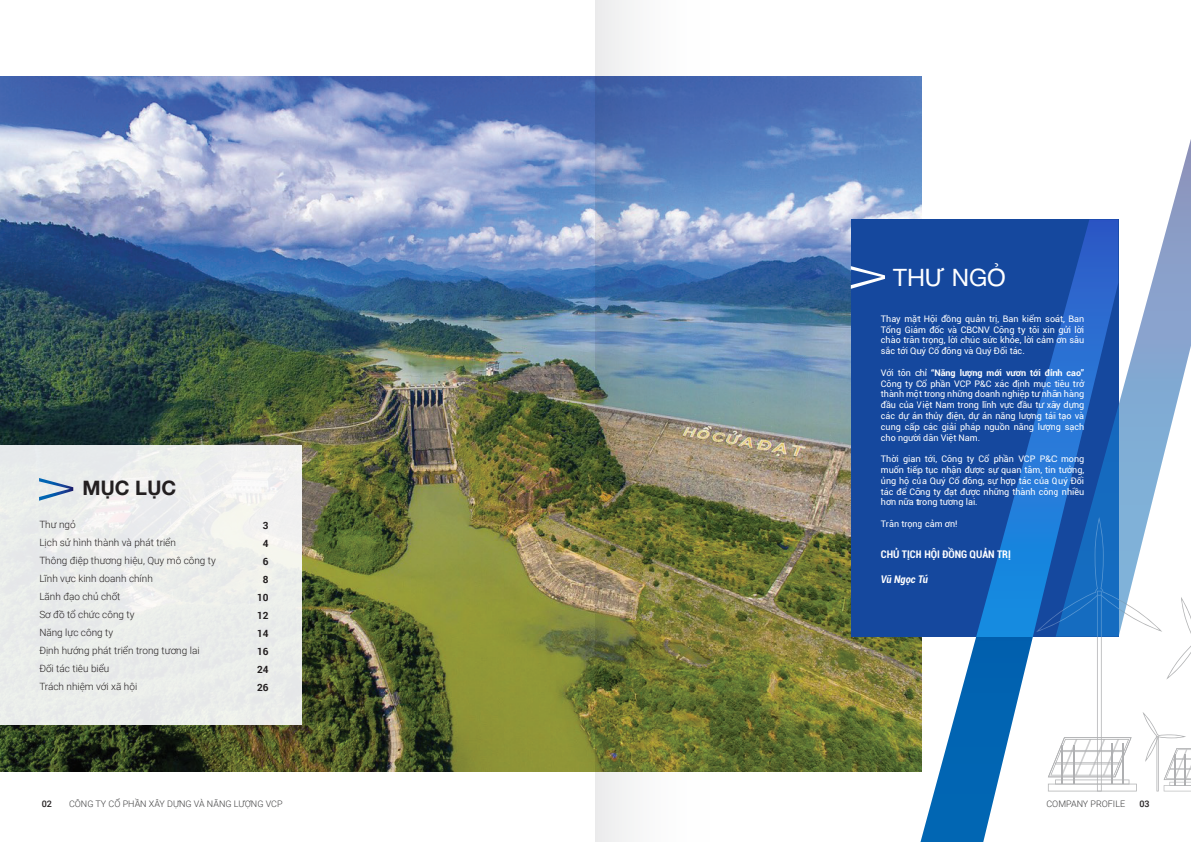
<style>
.page{position:relative;width:1191px;height:842px;background:#fff}
.page>*{position:absolute;margin:0;border:0;box-sizing:border-box;transform-origin:0 0}
.t1{font:24px "Helvetica Neue";color:#fff}
.t2{font:700 20px "Helvetica Neue";color:#231f20}
.t3{font:700 condensed 10.5px "Roboto";color:#fff}
.t4{font:italic 700 condensed 10.5px "Roboto";color:#fff}
.t5{font:300 10px/18px "Roboto";color:#231f20}
.t6{font:700 10px/18px "Roboto";color:#231f20;text-align:center}
.t7{font:9px/10.8px "Roboto";color:#fff;text-align:justify}
.t8{font:300 9px "Roboto";color:#3e3e3f}
.t9{font:500 9px "Roboto";color:#231f20}
.s1{font-weight:700}
</style>
<div class="page">
<img style="left:0;top:77px;width:921px;height:694px">
<img style="left:595px;top:0;width:187px;height:842px">
<div style="left:851px;top:220px;width:267px;height:417px;background:#15489e"></div>
<div style="left:0;top:445px;width:302px;height:279px;background:#ebedeb"></div>
<svg style="left:39px;top:478px;width:34px;height:23px"></svg>
<svg style="left:851px;top:266px;width:34px;height:23px"></svg>
<svg style="left:918px;top:219px;width:200px;height:623px"></svg>
<svg style="left:1055px;top:139px;width:136px;height:378px"></svg>
<svg style="left:1036px;top:517px;width:155px;height:274px"></svg>
<h2 class="t2" style="left:82px;top:472px;width:96px">MỤC LỤC</h2>
<p class="t5" style="left:39px;top:515px;width:178px">Thư ngỏ<br>Lịch sử hình thành và phát triển<br>Thông điệp thương hiệu, Quy mô công ty<br>Lĩnh vực kinh doanh chính<br>Lãnh đạo chủ chốt<br>Sơ đồ tổ chức công ty<br>Năng lực công ty<br>Định hướng phát triển trong tương lai<br>Đối tác tiêu biểu<br>Trách nhiệm với xã hội</p>
<p class="t6" style="left:257px;top:516px;width:13px">3<br>4<br>6<br>8<br>10<br>12<br>14<br>16<br>24<br>26</p>
<h1 class="t1" style="left:893px;top:260px;width:114px">THƯ NGỎ</h1>
<p class="t7" style="left:881px;top:313px;width:205px">Thay mặt Hội đồng quản trị, Ban kiểm soát, Ban Tổng Giám đốc và CBCNV Công ty tôi xin gửi lời chào trân trọng, lời chúc sức khỏe, lời cảm ơn sâu sắc tới Quý Cổ đông và Quý Đối tác.</p>
<p class="t7" style="left:881px;top:367px;width:205px">Với tôn chỉ <span class="s1">“Năng lượng mới vươn tới đỉnh cao” </span>Công ty Cổ phần VCP P&amp;C xác định mục tiêu trở thành một trong những doanh nghiệp tư nhân hàng đầu của Việt Nam trong lĩnh vực đầu tư xây dựng các dự án thủy điện, dự án năng lượng tái tạo và cung cấp các giải pháp nguồn năng lượng sạch cho người dân Việt Nam.</p>
<p class="t7" style="left:881px;top:453px;width:205px">Thời gian tới, Công ty Cổ phần VCP P&amp;C mong muốn tiếp tục nhận được sự quan tâm, tin tưởng, ủng hộ của Quý Cổ đông, sự hợp tác của Quý Đối tác để Công ty đạt được những thành công nhiều hơn nữa trong tương lai.</p>
<p class="t7" style="left:881px;top:518px;width:78px">Trân trọng cảm ơn!</p>
<p class="t3" style="left:881px;top:546px;width:131px">CHỦ TỊCH HỘI ĐỒNG QUẢN TRỊ</p>
<p class="t4" style="left:881px;top:572px;width:49px">Vũ Ngọc Tú</p>
<p class="t9" style="left:42px;top:798px;width:12px">02</p>
<p class="t8" style="left:69px;top:798px;width:215px">CÔNG TY CỔ PHẦN XÂY DỰNG VÀ NĂNG LƯỢNG VCP</p>
<p class="t8" style="left:1046px;top:798px;width:80px">COMPANY PROFILE</p>
<p class="t9" style="left:1139px;top:798px;width:12px">03</p>
</div>
